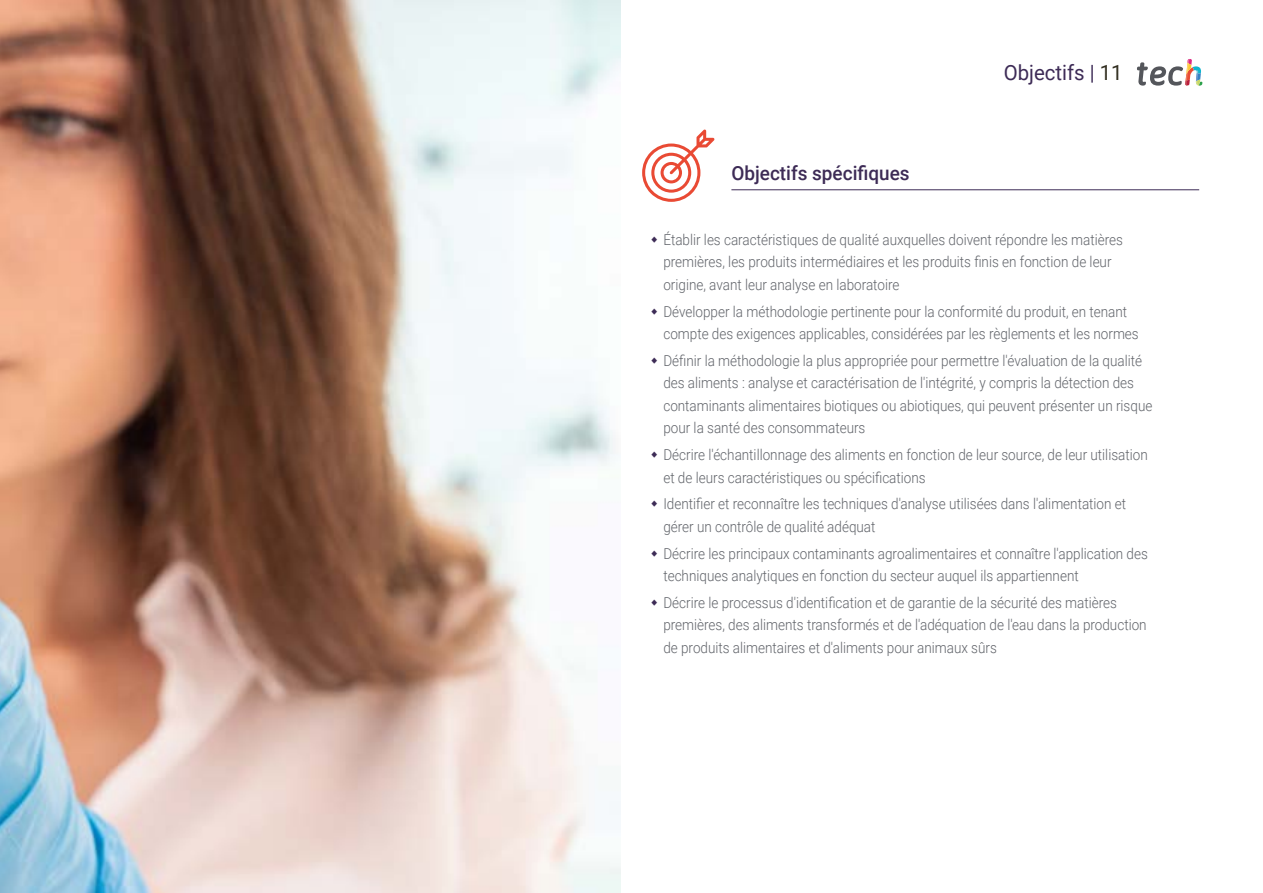
<style>
.page{position:relative;width:1263px;height:893px;background:#fff}
.page>*{position:absolute;margin:0;border:0;box-sizing:border-box;transform-origin:0 0}
.t1{font:21px "Roboto";color:#3d2b56}
.t2{font:500 19.5px "Roboto";color:#3d2b56}
.t3{font:300 15px/22.5px "Roboto";color:#61646a;scale:.9 1}
.s1{color:#312e20}
</style>
<div class="page">
<svg style="left:642px;top:129px;width:72px;height:73px"></svg>
<hr style="left:731px;top:189px;width:468px;height:1px;background:#3d2b56">
<img style="left:0;top:0;width:621px;height:893px">
<svg style="left:1137px;top:59px;width:65px;height:27px"></svg>
<h2 class="t2" style="left:731px;top:160px;width:180px">Objectifs spécifiques</h2>
<h1 class="t1" style="left:1004px;top:57px;width:120px">Objectifs | <span class="s1">11</span></h1>
<p class="t3" style="left:663px;top:228px;width:512px">Établir les caractéristiques de qualité auxquelles doivent répondre les matières premières, les produits intermédiaires et les produits finis en fonction de leur origine, avant leur analyse en laboratoire</p>
<p class="t3" style="left:663px;top:299px;width:530px">Développer la méthodologie pertinente pour la conformité du produit, en tenant compte des exigences applicables, considérées par les règlements et les normes</p>
<p class="t3" style="left:663px;top:349px;width:545px">Définir la méthodologie la plus appropriée pour permettre l'évaluation de la qualité des aliments : analyse et caractérisation de l'intégrité, y compris la détection des contaminants alimentaires biotiques ou abiotiques, qui peuvent présenter un risque pour la santé des consommateurs</p>
<p class="t3" style="left:663px;top:443px;width:540px">Décrire l'échantillonnage des aliments en fonction de leur source, de leur utilisation et de leurs caractéristiques ou spécifications</p>
<p class="t3" style="left:663px;top:492px;width:516px">Identifier et reconnaître les techniques d'analyse utilisées dans l'alimentation et gérer un contrôle de qualité adéquat</p>
<p class="t3" style="left:663px;top:541px;width:540px">Décrire les principaux contaminants agroalimentaires et connaître l'application des techniques analytiques en fonction du secteur auquel ils appartiennent</p>
<p class="t3" style="left:663px;top:591px;width:538px">Décrire le processus d'identification et de garantie de la sécurité des matières premières, des aliments transformés et de l'adéquation de l'eau dans la production de produits alimentaires et d'aliments pour animaux sûrs</p>
</div>
